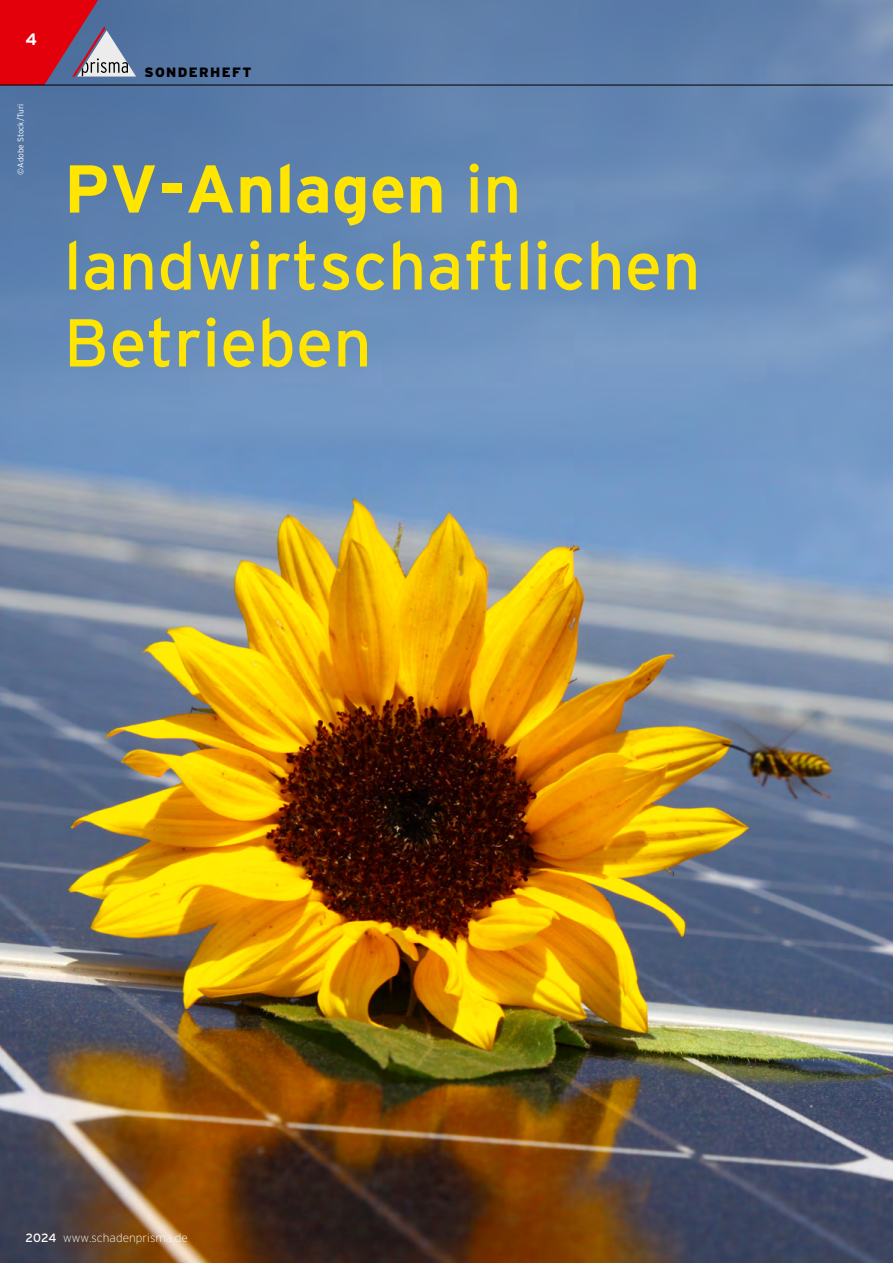
<style>
.page{position:relative;width:893px;height:1263px;background:#fff}
.page>*{position:absolute;margin:0;border:0;box-sizing:border-box;transform-origin:0 0}
.t1{font:67.5px/76.9px "Interstate";color:#ffe500}
.t2{font:700 16.5px "Interstate";color:#fff}
.t3{font:900 13.5px "Interstate";letter-spacing:.1em;color:#000}
.t4{font:200 12px "Interstate";color:#fff}
.t5{font:300 8.25px "Interstate";color:#fff}
.s1{font-weight:700}
.s2{font-weight:400}
</style>
<div class="page">
<img style="left:0;top:0;width:893px;height:1263px">
<hr style="left:0;top:85px;width:893px;height:1px;background:#000">
<svg style="left:0;top:0;width:136px;height:85px;background:#ac3e54"></svg>
<p class="t2" style="left:26px;top:30px;width:13px">4</p>
<p class="t5" style="left:16px;top:175px;width:72px;rotate:-90deg">©Adobe Stock/Turi</p>
<p class="t3" style="left:145px;top:64px;width:108px">SONDERHEFT</p>
<p class="t1" style="left:64px;top:150px;width:638px"><span class="s1">PV-Anlagen</span> in landwirtschaftlichen<br>Betrieben</p>
<p class="t4" style="left:26px;top:1231px;width:164px"><span class="s2">2024</span> www.schadenprisma.de</p>
</div>
